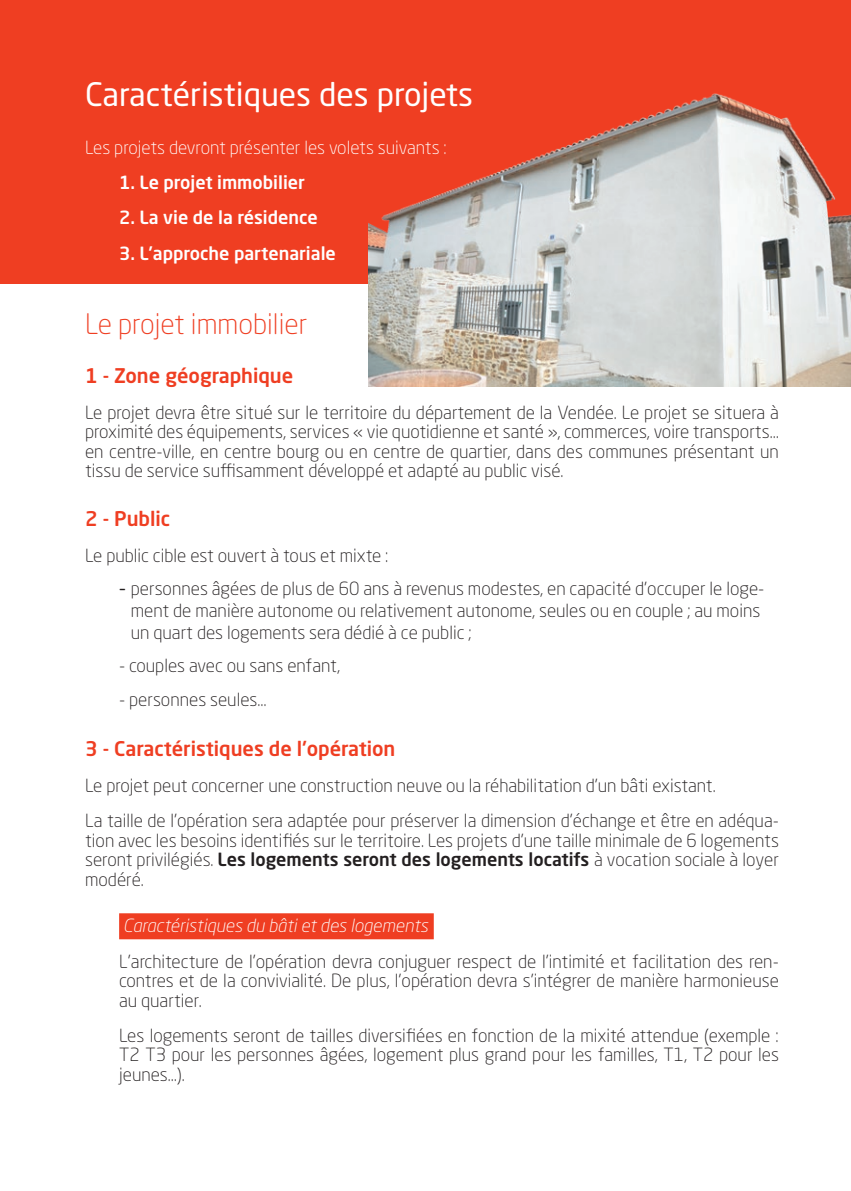
<style>
.page{position:relative;width:851px;height:1191px;background:#fff}
.page>*{position:absolute;margin:0;border:0;box-sizing:border-box;transform-origin:0 0}
.Heading_1{font:32px "Neo Sans Std";color:#fff}
.Heading_2{font:300 28px "Neo Sans Std";color:#ef3e22}
.Heading_2-2{font:500 20px "Neo Sans Std";color:#ef3e22}
.t1{font:300 18px/19.4px "Neo Sans Std";color:#231f20;text-align:justify}
.t2{font:500 18px "Neo Sans Std";color:#fff}
.t3{font:300 18px "Neo Sans Std";color:#fff}
.t4{font:italic 300 18px "Neo Sans Std";color:#fff}
.s1{font-family:"Calibri";font-weight:400;font-size:22px}
.s2{font-weight:500}
</style>
<div class="page">
<div style="left:0;top:0;width:850px;height:283px;background:#ef3e22"></div>
<div style="left:119px;top:913px;width:314px;height:26px;background:#ef3e22"></div>
<img style="left:369px;top:93px;width:481px;height:293px">
<p class="Heading_1" style="left:85px;top:74px;width:389px">Caractéristiques des projets</p>
<p class="t3" style="left:85px;top:136px;width:363px">Les projets devront présenter les volets suivants :</p>
<p class="t2" style="left:119px;top:171px;width:187px">1. Le projet immobilier</p>
<p class="t2" style="left:119px;top:206px;width:200px">2. La vie de la résidence</p>
<p class="t2" style="left:119px;top:242px;width:218px">3. L’approche partenariale</p>
<p class="Heading_2" style="left:85px;top:307px;width:224px">Le projet immobilier</p>
<p class="Heading_2-2" style="left:85px;top:363px;width:210px">1 - Zone géographique</p>
<p class="t1" style="left:85px;top:402px;width:695px">Le projet devra être situé sur le territoire du département de la Vendée. Le projet se situera à proximité des équipements, services « vie quotidienne et santé », commerces, voire transports… en centre-ville, en centre bourg ou en centre de quartier, dans des communes présentant un tissu de service suffisamment développé et adapté au public visé.</p>
<p class="Heading_2-2" style="left:85px;top:506px;width:87px">2 - Public</p>
<p class="t1" style="left:85px;top:545px;width:305px">Le public cible est ouvert à tous et mixte :</p>
<p class="t1" style="left:131px;top:577px;width:635px;line-height:22px;text-align:left;text-indent:-12px"><span class="s1">-</span> personnes âgées de plus de 60 ans à revenus modestes, en capacité d’occuper le loge&shy;ment de manière autonome ou relativement autonome, seules ou en couple ; au moins un quart des logements sera dédié à ce public ;</p>
<p class="t1" style="left:119px;top:656px;width:222px">- couples avec ou sans enfant,</p>
<p class="t1" style="left:119px;top:689px;width:149px">- personnes seules…</p>
<p class="Heading_2-2" style="left:85px;top:736px;width:312px">3 - Caractéristiques de l’opération</p>
<p class="t1" style="left:85px;top:775px;width:632px">Le projet peut concerner une construction neuve ou la réhabilitation d’un bâti existant.</p>
<p class="t1" style="left:85px;top:811px;width:695px">La taille de l’opération sera adaptée pour préserver la dimension d’échange et être en adéqua&shy;tion avec les besoins identifiés sur le territoire. Les projets d’une taille minimale de 6 logements seront privilégiés. <span class="s2">Les logements seront des logements locatifs</span> à vocation sociale à loyer modéré.</p>
<p class="t4" style="left:123px;top:915px;width:306px">Caractéristiques du bâti et des logements</p>
<p class="t1" style="left:119px;top:951px;width:661px">L’architecture de l’opération devra conjuguer respect de l’intimité et facilitation des ren&shy;contres et de la convivialité. De plus, l’opération devra s’intégrer de manière harmonieuse au quartier.</p>
<p class="t1" style="left:119px;top:1025px;width:661px">Les logements seront de tailles diversifiées en fonction de la mixité attendue (exemple :<br>T2 T3 pour les personnes âgées, logement plus grand pour les familles, T1, T2 pour les jeunes…).</p>
</div>
